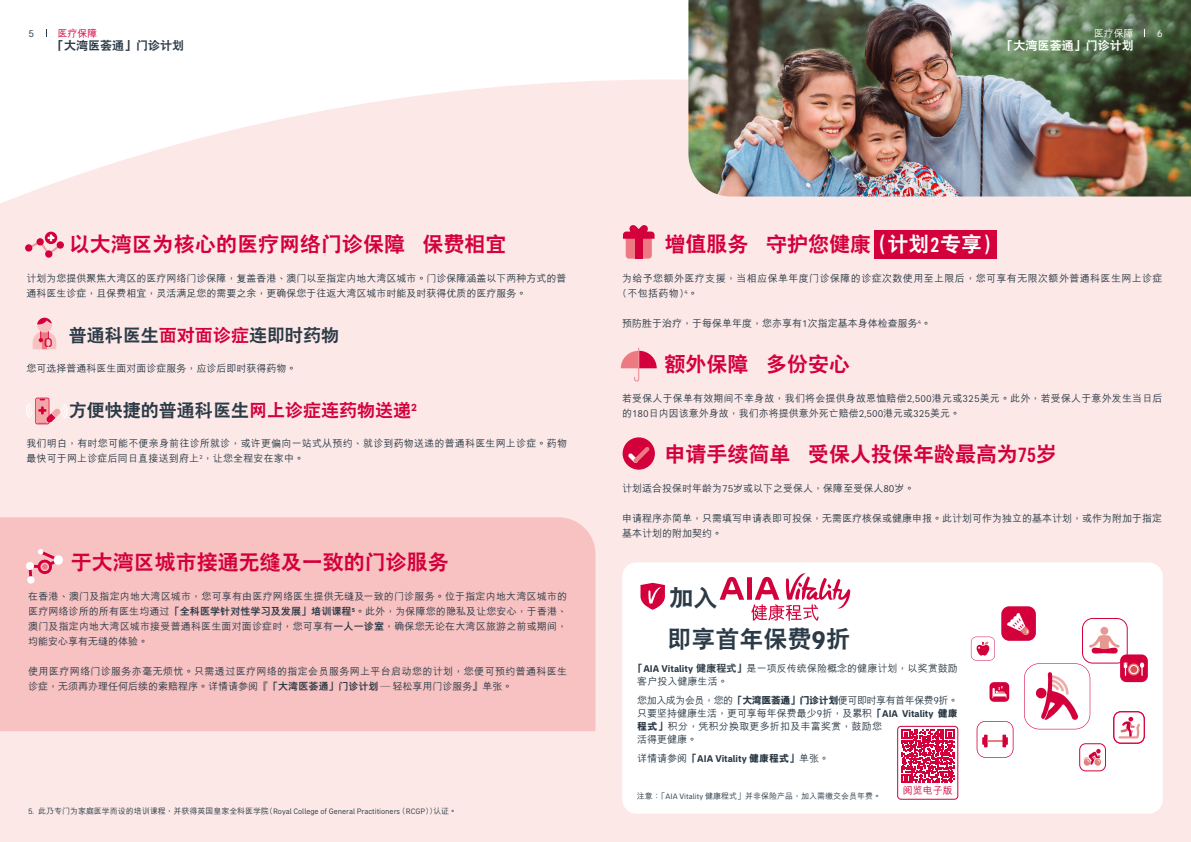
<style>
.page{position:relative;width:1191px;height:842px;background:#fff}
.page>*{position:absolute;margin:0;border:0;box-sizing:border-box;transform-origin:0 0}
.t1{font:800 24px/41px "C Hei 2 HKS";color:#2b3a47}
.t2{font:800 21px "C Hei 2 HKS";color:#d4003c}
.t3{font:800 18px "C Hei 2 HKS";color:#2b3a47}
.t4{font:800 12px "C Hei 2 HKS";color:#2b3a47}
.t5{font:800 12px "C Hei 2 HKS";color:#fff}
.t6{font:500 10px/15px "M Hei HKS";color:#2b3a47}
.t7{font:500 10px/15px "M Hei HKS";letter-spacing:.035em;color:#2b3a47}
.t8{font:500 10px/15px "M Hei HKS";letter-spacing:.02em;color:#2b3a47}
.t9{font:500 10px/15px "M Hei HKS";letter-spacing:.04em;color:#2b3a47}
.t10{font:700 10px "AIA Everest";color:#2b3a47}
.t11{font:500 10px "M Hei HKS";color:#d4003c}
.t12{font:500 10px "M Hei HKS";color:#fff}
.t13{font:10px "AIA Everest";color:#2b3a47}
.t14{font:10px "AIA Everest";color:#fff}
.t15{font:8px "AIA Everest";letter-spacing:-.005em;color:#2b3a47}
.t16{font:500 8px "M Hei HKS";color:#2b3a47}
.s1{color:#d4003c}
.s2{font-weight:800}
.s3{font-family:"M Hei HKS";font-weight:500}
.s4{color:#fff}
.s5{font-family:"AIA Everest";font-weight:500;font-stretch:condensed;color:#fff}
.s6{font-family:"AIA Everest";font-weight:400}
.s7{font-family:"AIA Everest";font-weight:500;font-stretch:condensed}
.s8{font-family:"AIA Everest";font-weight:700;font-size:26px}
.s9{font-family:"C Hei 2 HKS";font-weight:800}
.s10{font-family:"AIA Everest";font-weight:700}
.s11{font-family:"M Hei HKS";font-weight:800}
</style>
<div class="page">
<div style="left:0;top:80px;width:1191px;height:762px;background:#fce9e7"></div>
<img style="left:688px;top:0;width:503px;height:196px">
<div style="left:0;top:517px;width:595px;height:214px;background:#f7c2c1"></div>
<svg style="left:26px;top:548px;width:37px;height:36px"></svg>
<svg style="left:621px;top:348px;width:36px;height:33px"></svg>
<svg style="left:623px;top:225px;width:31px;height:34px"></svg>
<svg style="left:33px;top:318px;width:23px;height:31px"></svg>
<div style="left:874px;top:230px;width:122px;height:28px;background:#d4003c"></div>
<div style="left:622px;top:437px;width:33px;height:33px;background:#d4003c;border-radius:50%"></div>
<svg style="left:628px;top:447px;width:21px;height:16px"></svg>
<div style="left:45px;top:232px;width:12px;height:12px;background:#d4003c;border-radius:50%"></div>
<svg style="left:28px;top:234px;width:33px;height:21px"></svg>
<div style="left:25px;top:244px;width:7px;height:8px;background:#d4003c;border-radius:50%"></div>
<div style="left:36px;top:238px;width:8px;height:7px;background:#d4003c;border-radius:50%"></div>
<div style="left:45px;top:250px;width:7px;height:8px;background:#d4003c;border-radius:50%"></div>
<div style="left:57px;top:241px;width:7px;height:8px;background:#d4003c;border-radius:50%"></div>
<svg style="left:36px;top:398px;width:13px;height:26px"></svg>
<svg style="left:26px;top:399px;width:42px;height:25px"></svg>
<div style="left:622px;top:562px;width:540px;height:252px;background:#fff;border-radius:14px"></div>
<svg style="left:1024px;top:663px;width:66px;height:66px"></svg>
<div style="left:1001px;top:606px;width:35px;height:35px;background:#d4003c;border-radius:8px"></div>
<svg style="left:1007px;top:613px;width:22px;height:22px"></svg>
<svg style="left:971px;top:637px;width:24px;height:24px"></svg>
<div style="left:989px;top:682px;width:20px;height:20px;background:#d4003c;border-radius:5px"></div>
<svg style="left:992px;top:686px;width:14px;height:12px"></svg>
<svg style="left:976px;top:721px;width:37px;height:36px"></svg>
<svg style="left:1083px;top:749px;width:18px;height:17px"></svg>
<div style="left:1079px;top:743px;width:26px;height:28px;border:1px solid #d4003c;border-radius:6px"></div>
<div style="left:1113px;top:712px;width:31px;height:31px;border:1px solid #d5083b;border-radius:7px"></div>
<svg style="left:1118px;top:717px;width:22px;height:21px"></svg>
<div style="left:1113px;top:711px;width:31px;height:32px;border:1px solid #d4003c;border-radius:7px"></div>
<svg style="left:1089px;top:626px;width:30px;height:28px"></svg>
<div style="left:1082px;top:618px;width:45px;height:45px;border:1px solid #d4003c;border-radius:10px"></div>
<div style="left:1120px;top:654px;width:27px;height:28px;background:#d4003c;border-radius:6px"></div>
<svg style="left:1123px;top:662px;width:21px;height:14px"></svg>
<svg style="left:640px;top:583px;width:25px;height:27px"></svg>
<svg style="left:719px;top:573px;width:131px;height:48px"></svg>
<div style="left:897px;top:726px;width:61px;height:73px;border:1px solid #d4003c;border-radius:3px"></div>
<svg style="left:901px;top:730px;width:53px;height:53px"></svg>
<p class="t13" style="left:28px;top:28px;width:7px">5</p>
<p class="t11" style="left:57px;top:26px;width:41px">醫療保障</p>
<p class="t4" style="left:52px;top:38px;width:133px">「大灣醫薈通」門診計劃</p>
<p class="t12" style="left:1093px;top:26px;width:41px">醫療保障</p>
<p class="t14" style="left:1157px;top:28px;width:7px">6</p>
<p class="t5" style="left:1001px;top:38px;width:134px">「大灣醫薈通」門診計劃</p>
<h2 class="t2" style="left:69px;top:230px;width:439px">以大灣區為核心的醫療網絡門診保障 保費相宜</h2>
<p class="t6" style="left:26px;top:270px;width:542px">計劃為您提供聚焦大灣區的醫療網絡門診保障，复蓋香港、澳門以至指定內地大灣區城市。門診保障涵蓋以下兩種方式的普通科醫生診症，且保費相宜，靈活滿足您的需要之余，更確保您於往返大灣區城市時能及時獲得優質的醫療服務。</p>
<h3 class="t3" style="left:69px;top:323px;width:272px">普通科醫生<span class="s1">面對面診症</span>連即時藥物</h3>
<p class="t6" style="left:26px;top:360px;width:271px">您可選擇普通科醫生面對面診症服務，應診後即時獲得藥物。</p>
<h3 class="t3" style="left:69px;top:398px;width:349px">方便快捷的普通科醫生<span class="s1">網上診症連藥物送遞</span><sup>2</sup></h3>
<p class="t8" style="left:26px;top:435px;width:542px">我們明白，有時您可能不便親身前往診所就診，或許更偏向一站式從預約、就診到藥物送遞的普通科醫生網上診症。藥物最快可於網上診症後同日直接送到府上<sup>2</sup>，讓您全程安在家中。</p>
<h2 class="t2" style="left:71px;top:548px;width:379px">於大灣區城市接通無縫及一致的門診服務</h2>
<p class="t6" style="left:28px;top:588px;width:540px;text-align:justify">在香港、澳門及指定內地大灣區城市，您可享有由醫療網絡醫生提供無縫及一致的門診服務。位於指定內地大灣區城市的醫療網絡診所的所有醫生均通過<span class="s2">「全科醫學針對性學習及發展」培訓課程</span><sup>5</sup>。此外，為保障您的隱私及讓您安心，於香港、澳門及指定內地大灣區城市接受普通科醫生面對面診症時，您可享有<span class="s2">一人一診室</span>，確保您無論在大灣區旅遊之前或期間，均能安心享有無縫的體驗。</p>
<p class="t7" style="left:28px;top:663px;width:540px">使用醫療網絡門診服務亦毫無煩憂。只需透過醫療網絡的指定會員服務網上平台啟動您的計劃，您便可預約普通科醫生診症，無須再辦理任何後續的索賠程序。詳情請參閱『<span class="s2">「大灣醫薈通」門診計劃</span> — 輕鬆享用門診服務』單張。</p>
<p class="t15" style="left:28px;top:807px;width:430px">5. <span class="s3">此乃專門為家庭醫學而設的培訓課程，並獲得英國皇家全科醫學院(</span>Royal College of General Practitioners <span class="s3">(</span>RCGP<span class="s3">))認 證。</span></p>
<h2 class="t2" style="left:664px;top:230px;width:329px">增值服務 守護您健康 <span class="s4">(計劃</span><span class="s5">2</span><span class="s4">專享)</span></h2>
<p class="t9" style="left:622px;top:270px;width:542px">為給予您額外醫療支援，當相應保單年度門診保障的診症次數使用至上限後，您可享有無限次額外普通科醫生網上診症(不包括藥物)<sup>4</sup>。</p>
<p class="t6" style="left:622px;top:315px;width:311px">預防勝於治療，於每保單年度，您亦享有<span class="s6">1</span>次指定基本身體檢查服務<sup>4</sup>。</p>
<h2 class="t2" style="left:664px;top:350px;width:187px">額外保障 多份安心</h2>
<p class="t6" style="left:622px;top:390px;width:542px">若受保人於保單有效期間不幸身故，我們將會提供身故恩恤賠償<span class="s6">2,500</span>港元或<span class="s6">325</span>美元。此外，若受保人於意外發生當日後的<span class="s6">180</span>日內因該意外身故，我們亦將提供意外死亡賠償<span class="s6">2,500</span>港元或<span class="s6">325</span>美元。</p>
<h2 class="t2" style="left:664px;top:440px;width:394px">申請手續簡單 受保人投保年齡最高為<span class="s7">75</span>歲</h2>
<p class="t6" style="left:622px;top:480px;width:294px">計劃適合投保時年齡為<span class="s6">75</span>歲或以下之受保人，保障至受保人<span class="s6">80</span>歲。</p>
<p class="t6" style="left:622px;top:510px;width:541px">申請程序亦簡單，只需填寫申請表即可投保，無需醫療核保或健康申報。此計劃可作為獨立的基本計劃，或作為附加於指定基本計劃的附加契約。</p>
<h1 class="t1" style="left:667px;top:578px;width:184px">加入<br>即享首年保費<span class="s8">9</span>折</h1>
<p class="t6" style="left:637px;top:661px;width:322px;line-height:12.8px;text-indent:-4px"><span class="s9">「</span><span class="s10">AIA Vitality</span> <span class="s9">健康程式」</span>是一項反傳統保險概念的健康計劃，以獎賞鼓勵客戶投入健康生活。</p>
<p class="t6" style="left:637px;top:693px;width:322px;line-height:13px">您加入成為會員，您的<span class="s2">「大灣醫薈通」門診計劃</span>便可即時享有首年保費<span class="s6">9</span>折。只要堅持健康生活，更可享每年保費最少<span class="s6">9</span>折，及累積<span class="s2">「</span><span class="s10">AIA Vitality</span> <span class="s2">健康程式」</span>積分，憑積分換取更多折扣及豐富獎賞，鼓勵您<br>活得更健康。</p>
<p class="t10" style="left:637px;top:752px;width:193px"><span class="s3">詳情請參閱</span><span class="s11">「</span>AIA Vitality <span class="s11">健康程式」</span><span class="s3">單張。</span></p>
<p class="t11" style="left:902px;top:783px;width:51px">閱覽電子版</p>
<p class="t16" style="left:637px;top:790px;width:246px">注意：「<span class="s6">AIA Vitality</span> 健康程式」並非保險產品，加入需繳交會員年費。</p>
</div>
